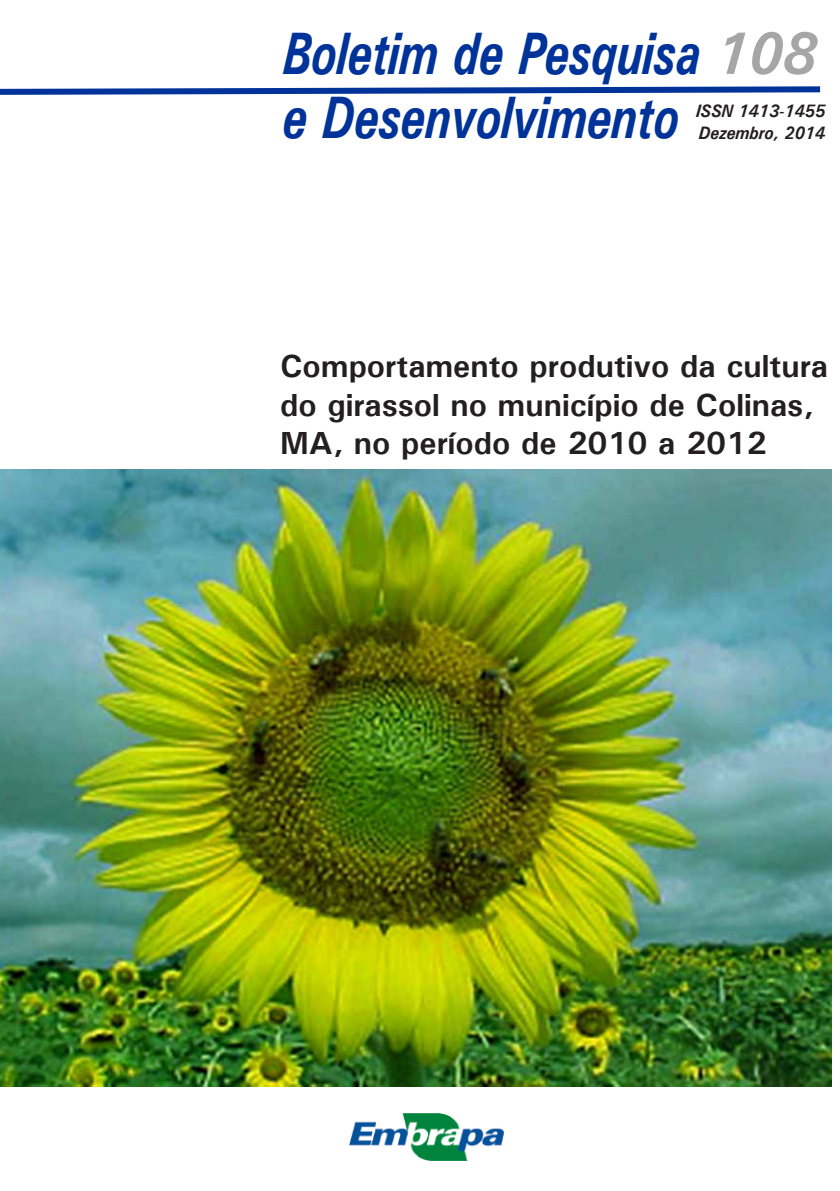
<style>
.page{position:relative;width:840px;height:1191px;background:#fff}
.page>*{position:absolute;margin:0;border:0;box-sizing:border-box;transform-origin:0 0}
.t1{font:italic 700 60px "Univers";color:#039;scale:.75 1}
.t2{font:700 32px/38.4px "Univers";color:#231f20}
.t3{font:italic 700 18px "Univers";color:#231f20;scale:.9 1}
.s1{color:#a6a6a6}
</style>
<div class="page">
<svg style="left:0;top:86px;width:821px;height:9px"></svg>
<img style="left:349px;top:1113px;width:154px;height:47px">
<img style="left:0;top:470px;width:831px;height:616px">
<p class="t1" style="left:283px;top:16px;width:712px">Boletim de Pesquisa <span class="s1">108</span></p>
<p class="t1" style="left:283px;top:80px;width:529px">e Desenvolvimento</p>
<p class="t3" style="left:695px;top:100px;width:145px">ISSN 1413-1455</p>
<p class="t3" style="left:698px;top:121px;width:142px">Dezembro, 2014</p>
<p class="t2" style="left:280px;top:346px;width:549px">Comportamento produtivo da cultura do girassol no município de Colinas,<br>MA, no período de 2010 a 2012</p>
</div>
